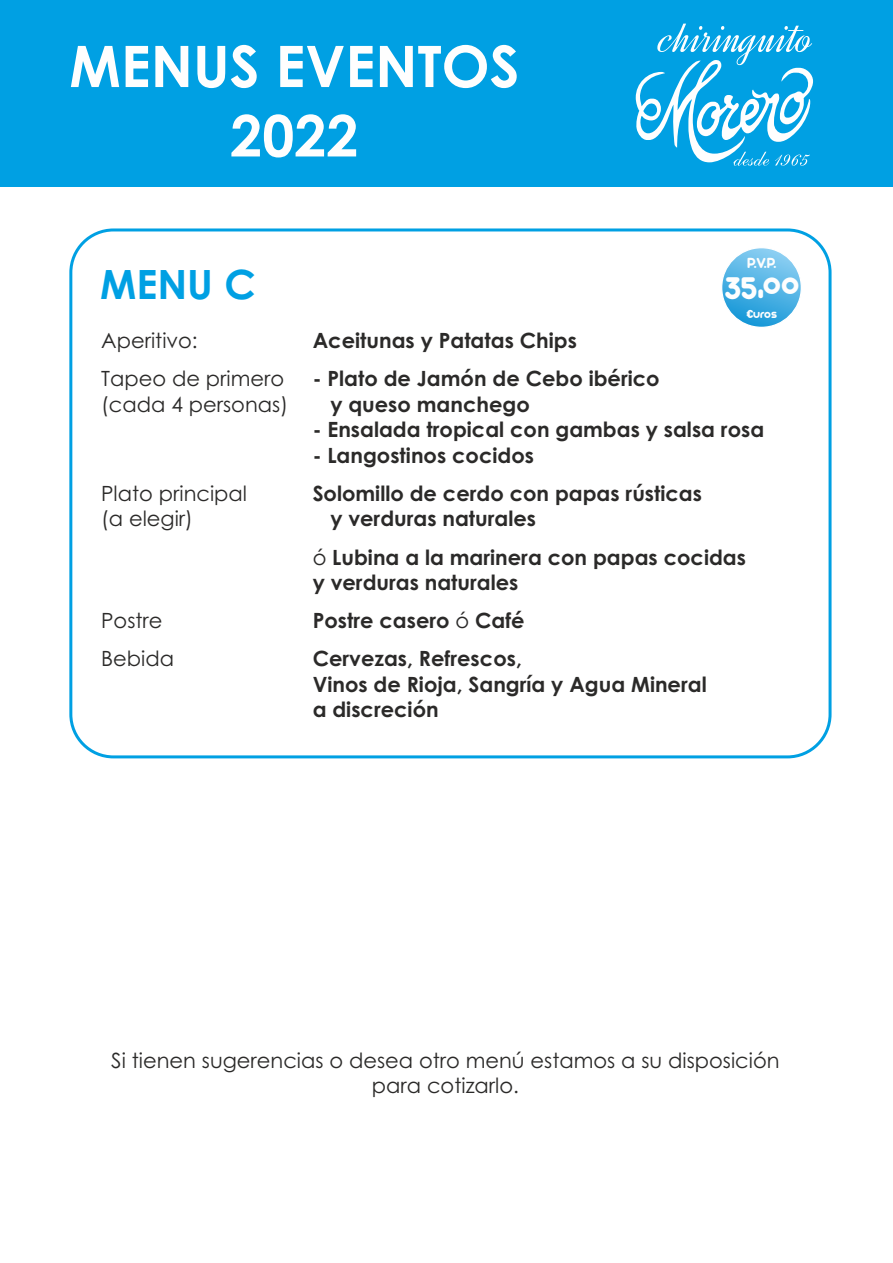
<style>
.page{position:relative;width:893px;height:1263px;background:#fff}
.page>*{position:absolute;margin:0;border:0;box-sizing:border-box;transform-origin:0 0}
.t1{font:700 57.3px/69.4px "Century Gothic";color:#fefefe;text-align:center}
.t2{font:700 40.35px "Century Gothic";color:#00a0e3}
.t3{font:34.2px "Arista 2.0";color:#fefefe}
.t4{font:700 21px/25.5px "Century Gothic";color:#2b2a29}
.t5{font:21px/25px "Century Gothic";color:#2b2a29;text-align:center}
.t6{font:15.9px "Arista 2.0";color:#fefefe}
.t7{font:12.75px "Arista 2.0";color:#fefefe}
.s1{font-weight:400}
</style>
<div class="page">
<div style="left:0;top:0;width:893px;height:186px;background:#00a0e3"></div>
<svg style="left:635px;top:24px;width:178px;height:142px"></svg>
<div style="left:69px;top:228px;width:762px;height:530px;border:3px solid #00a0e3;border-radius:43px"></div>
<svg style="left:722px;top:248px;width:79px;height:79px;background:#53b3e4"></svg>
<div style="left:721px;top:247px;width:81px;height:81px;border:1px solid #fff;border-radius:50%"></div>
<h1 class="t1" style="left:69px;top:37px;width:452px">MENUS EVENTOS<br>2022</h1>
<p class="t6" style="left:747px;top:257px;width:31px">P.V.P.</p>
<h2 class="t2" style="left:100px;top:269px;width:157px">MENU C</h2>
<h3 class="t3" style="left:724px;top:272px;width:76px">35,00</h3>
<p class="t5" style="left:101px;top:330px;width:98px">Aperitivo:</p>
<p class="t4" style="left:313px;top:330px;width:266px">Aceitunas y Patatas Chips</p>
<p class="t7" style="left:746px;top:310px;width:32px">€uros</p>
<p class="t5" style="left:101px;top:368px;width:184px">Tapeo de primero</p>
<p class="t4" style="left:313px;top:368px;width:348px">- Plato de Jamón de Cebo ibérico</p>
<p class="t5" style="left:101px;top:394px;width:188px">(cada 4 personas)</p>
<p class="t4" style="left:330px;top:393px;width:201px">y queso manchego</p>
<p class="t4" style="left:313px;top:419px;width:453px">- Ensalada tropical con gambas y salsa rosa</p>
<p class="t4" style="left:313px;top:444px;width:223px">- Langostinos cocidos</p>
<p class="t5" style="left:101px;top:483px;width:147px">Plato principal</p>
<p class="t4" style="left:313px;top:482px;width:391px">Solomillo de cerdo con papas rústicas</p>
<p class="t5" style="left:101px;top:508px;width:93px">(a elegir)</p>
<p class="t4" style="left:330px;top:508px;width:207px">y verduras naturales</p>
<p class="t4" style="left:313px;top:546px;width:435px"><span class="s1">ó</span> Lubina a la marinera con papas cocidas y verduras naturales</p>
<p class="t5" style="left:101px;top:610px;width:63px">Postre</p>
<p class="t4" style="left:313px;top:610px;width:213px">Postre casero <span class="s1">ó</span> Café</p>
<p class="t5" style="left:101px;top:648px;width:74px">Bebida</p>
<p class="t4" style="left:313px;top:648px;width:395px">Cervezas, Refrescos,<br>Vinos de Rioja, Sangría y Agua Mineral a discreción</p>
<p class="t5" style="left:111px;top:1050px;width:670px">Si tienen sugerencias o desea otro menú estamos a su disposición para cotizarlo.</p>
</div>
